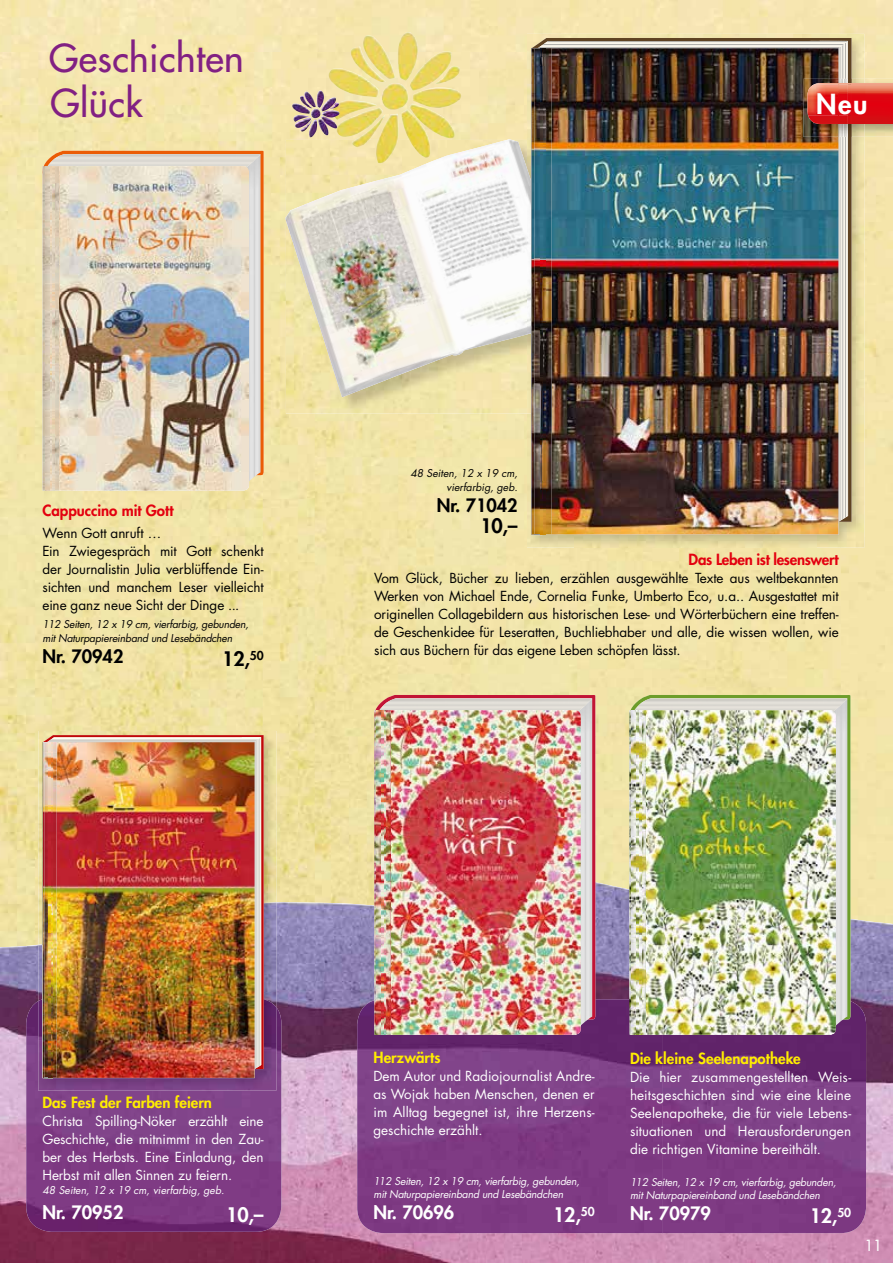
<style>
.page{position:relative;width:893px;height:1263px;background:#fff}
.page>*{position:absolute;margin:0;border:0;box-sizing:border-box;transform-origin:0 0}
.t1{font:37.5px/45px "Futura";letter-spacing:.01em;color:#812083}
.t2{font:800 26.85px "Futura";color:#fff}
.t3{font:800 19.5px "Futura";color:#fff}
.t4{font:800 19.5px "Futura";color:#000}
.t5{font:800 18px "Futura";color:#fff}
.t6{font:800 18px "Futura";color:#000}
.t7{font:800 15px "Futura";letter-spacing:.005em;color:#ffed00}
.t8{font:800 15px "Futura";letter-spacing:-.01em;color:#e3000f}
.t9{font:15px "Futura";color:#fff}
.t10{font:13.5px/18px "Futura";letter-spacing:-.01em;color:#000}
.t11{font:13.5px/18px "Futura";color:#fff;text-align:justify}
.t12{font:italic 10.5px/13.5px "Futura";letter-spacing:-.02em;color:#fff}
.t13{font:italic 10.5px/13.5px "Futura";letter-spacing:-.02em;color:#000}
.t14{font:italic 10.5px "Futura";color:#fff}
.t15{font:italic 10.5px/13.5px "Futura";color:#000;text-align:right}
</style>
<div class="page">
<div style="left:841px;top:52px;width:52px;height:830px;background:#f5e5aa"></div>
<img style="left:0;top:52px;width:527px;height:105px">
<img style="left:263px;top:157px;width:52px;height:725px">
<img style="left:0;top:157px;width:52px;height:725px">
<img style="left:52px;top:475px;width:211px;height:256px">
<div style="left:595px;top:736px;width:32px;height:146px;background:#f1e5a8"></div>
<img style="left:315px;top:736px;width:57px;height:146px">
<img style="left:0;top:882px;width:893px;height:381px">
<img style="left:357px;top:999px;width:305px;height:234px">
<img style="left:662px;top:1001px;width:204px;height:232px">
<img style="left:26px;top:1001px;width:255px;height:231px">
<img style="left:286px;top:397px;width:241px;height:17px">
<img style="left:285px;top:139px;width:242px;height:258px">
<svg style="left:41px;top:150px;width:223px;height:325px;background:#ec914c"></svg>
<img style="left:249px;top:172px;width:12px;height:317px">
<img style="left:59px;top:172px;width:190px;height:319px">
<img style="left:43px;top:172px;width:16px;height:319px">
<svg style="left:43px;top:154px;width:218px;height:18px;background:#e0d8ca"></svg>
<img style="left:45px;top:166px;width:9px;height:325px">
<img style="left:50px;top:167px;width:2px;height:324px">
<svg style="left:372px;top:694px;width:223px;height:325px;background:#c95b62"></svg>
<img style="left:581px;top:717px;width:11px;height:317px">
<img style="left:386px;top:717px;width:195px;height:318px">
<img style="left:374px;top:717px;width:12px;height:318px">
<img style="left:374px;top:698px;width:218px;height:19px">
<img style="left:382px;top:711px;width:1px;height:324px">
<svg style="left:627px;top:694px;width:223px;height:325px;background:#96ad5f"></svg>
<img style="left:836px;top:716px;width:11px;height:318px">
<img style="left:630px;top:716px;width:206px;height:319px">
<img style="left:629px;top:716px;width:1px;height:283px">
<img style="left:629px;top:999px;width:1px;height:36px">
<img style="left:629px;top:698px;width:218px;height:18px">
<img style="left:632px;top:711px;width:9px;height:324px">
<img style="left:637px;top:711px;width:1px;height:324px">
<img style="left:38px;top:731px;width:238px;height:171px">
<img style="left:38px;top:902px;width:238px;height:97px">
<img style="left:38px;top:999px;width:238px;height:92px">
<img style="left:43px;top:737px;width:218px;height:342px">
<img style="left:49px;top:743px;width:1px;height:335px">
<img style="left:527px;top:34px;width:337px;height:51px">
<img style="left:816px;top:536px;width:48px;height:12px">
<img style="left:527px;top:169px;width:4px;height:165px">
<img style="left:864px;top:79px;width:29px;height:58px">
<img style="left:864px;top:83px;width:29px;height:41px">
<img style="left:531px;top:41px;width:333px;height:495px">
<img style="left:807px;top:85px;width:57px;height:31px">
<img style="left:838px;top:85px;width:1px;height:31px">
<img style="left:329px;top:32px;width:131px;height:65px">
<img style="left:292px;top:90px;width:47px;height:24px">
<h1 class="t1" style="left:49px;top:36px;width:196px">Geschichten<br>Glück</h1>
<h2 class="t2" style="left:816px;top:86px;width:53px">Neu</h2>
<p class="t8" style="left:43px;top:501px;width:133px">Cappuccino mit Gott</p>
<p class="t10" style="left:43px;top:524px;width:223px">Wenn Gott anruft …<br>Ein Zwiegespräch mit Gott schenkt der Journalistin Julia verblüffende Ein&shy;sichten und manchem Leser vielleicht eine ganz neue Sicht der Dinge ...</p>
<p class="t13" style="left:43px;top:617px;width:208px">112 Seiten, 12 x 19 cm, vierfarbig, gebunden, mit Naturpapiereinband und Lesebändchen</p>
<h3 class="t6" style="left:43px;top:644px;width:82px">Nr. 70942</h3>
<h3 class="t4" style="left:222px;top:645px;width:43px">12,<sup>50</sup></h3>
<p class="t15" style="left:410px;top:466px;width:109px">48 Seiten, 12 x 19 cm, vierfarbig, geb.</p>
<h3 class="t6" style="left:437px;top:493px;width:82px">Nr. 71042</h3>
<h3 class="t4" style="left:480px;top:512px;width:39px">10,–</h3>
<p class="t8" style="left:689px;top:549px;width:152px">Das Leben ist lesenswert</p>
<p class="t10" style="left:374px;top:569px;width:466px;text-align:justify">Vom Glück, Bücher zu lieben, erzählen ausgewählte Texte aus weltbekannten Werken von Michael Ende, Cornelia Funke, Umberto Eco, u.a.. Ausgestattet mit originellen Collagebildern aus historischen Lese- und Wörterbüchern eine treffen&shy;de Geschenkidee für Leseratten, Buchliebhaber und alle, die wissen wollen, wie sich aus Büchern für das eigene Leben schöpfen lässt.</p>
<p class="t7" style="left:43px;top:1093px;width:171px">Das Fest der Farben feiern</p>
<p class="t11" style="left:43px;top:1112px;width:223px">Christa Spilling-Nöker erzählt eine Geschichte, die mitnimmt in den Zau&shy;ber des Herbsts. Eine Einladung, den Herbst mit allen Sinnen zu feiern.</p>
<p class="t14" style="left:43px;top:1183px;width:183px">48 Seiten, 12 x 19 cm, vierfarbig, geb.</p>
<h3 class="t5" style="left:43px;top:1200px;width:82px">Nr. 70952</h3>
<h3 class="t3" style="left:226px;top:1202px;width:39px">10,–</h3>
<p class="t7" style="left:373px;top:1048px;width:69px">Herzwärts</p>
<p class="t11" style="left:373px;top:1067px;width:223px">Dem Autor und Radiojournalist Andre&shy;as Wojak haben Menschen, denen er im Alltag begegnet ist, ihre Herzens&shy;geschichte erzählt.</p>
<p class="t12" style="left:373px;top:1174px;width:208px">112 Seiten, 12 x 19 cm, vierfarbig, gebunden, mit Naturpapiereinband und Lesebändchen</p>
<h3 class="t5" style="left:373px;top:1201px;width:82px">Nr. 70696</h3>
<h3 class="t3" style="left:553px;top:1202px;width:43px">12,<sup>50</sup></h3>
<p class="t7" style="left:630px;top:1049px;width:172px">Die kleine Seelenapotheke</p>
<p class="t11" style="left:630px;top:1068px;width:223px">Die hier zusammengestellten Weis&shy;heitsgeschichten sind wie eine kleine Seelenapotheke, die für viele Lebens&shy;situationen und Herausforderungen die richtigen Vitamine bereithält.</p>
<p class="t12" style="left:630px;top:1175px;width:208px">112 Seiten, 12 x 19 cm, vierfarbig, gebunden, mit Naturpapiereinband und Lesebändchen</p>
<h3 class="t5" style="left:630px;top:1202px;width:82px">Nr. 70979</h3>
<h3 class="t3" style="left:810px;top:1203px;width:43px">12,<sup>50</sup></h3>
<p class="t9" style="left:865px;top:1235px;width:19px">11</p>
</div>
